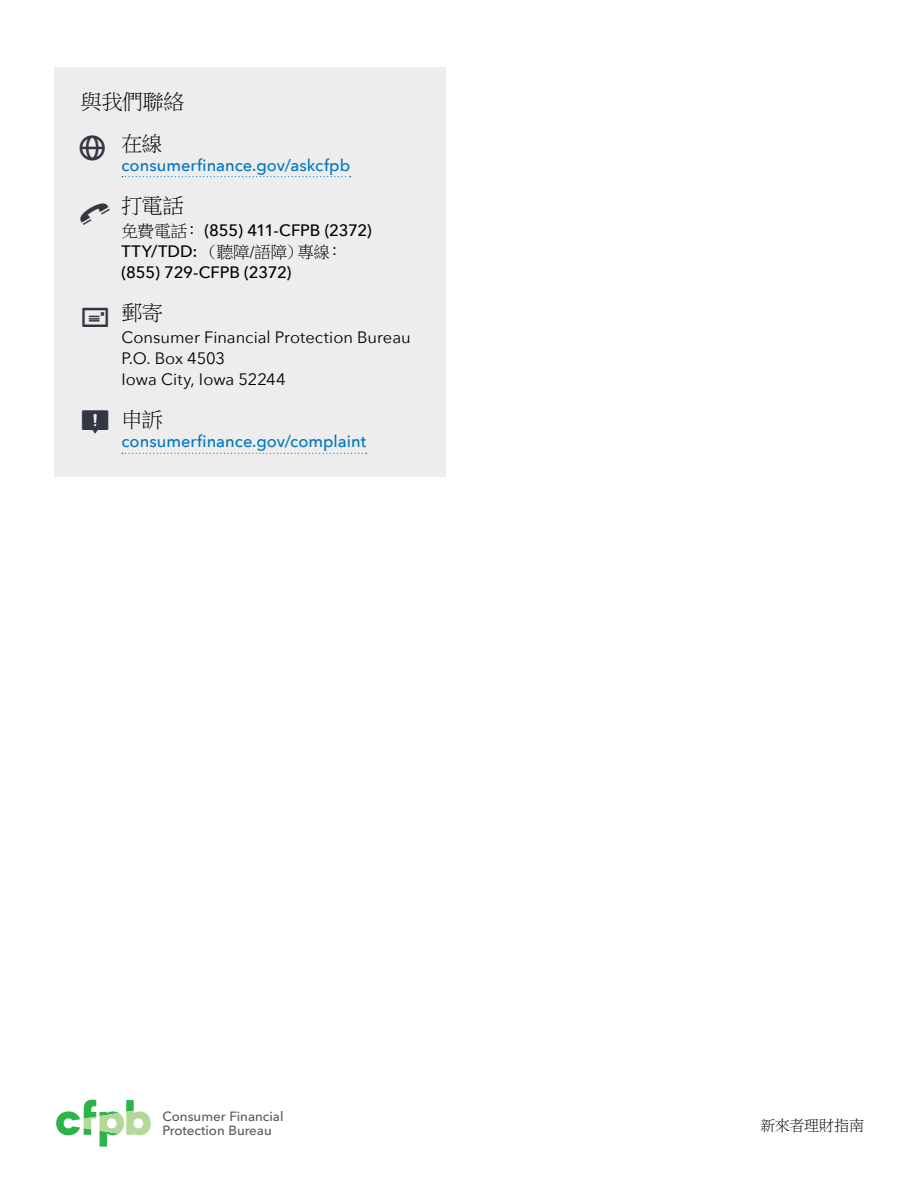
<style>
.page{position:relative;width:918px;height:1188px;background:#fff}
.page>*{position:absolute;margin:0;border:0;box-sizing:border-box;transform-origin:0 0}
.t1{font:21px/41.2px "P Ming Li U";letter-spacing:-.025em;color:#000}
.t2{font:16.5px/21px "Avenir Next";color:#000}
.t3{font:500 16.5px "Avenir Next";color:#0077be}
.t4{font:500 16.5px "Avenir Next";letter-spacing:-.01em;color:#000}
.t5{font:16.5px "P Ming Li U";color:#000}
.t6{font:15px "P Ming Li U";letter-spacing:-.015em;color:#000}
.t7{font:500 13.35px/13.5px "Avenir Next";color:#58595b}
.s1{font-family:"P Ming Li U";font-weight:400}
.s2{font-family:"Avenir Next";font-weight:500}
</style>
<div class="page">
<svg style="left:56px;top:1100px;width:95px;height:47px"></svg>
<div style="left:54px;top:68px;width:392px;height:409px;background:#ecedec"></div>
<svg style="left:122px;top:176px;width:229px;height:1px"></svg>
<svg style="left:122px;top:453px;width:245px;height:1px"></svg>
<p class="t1" style="left:121px;top:81px;width:64px;text-indent:-41px">與我們聯絡在線</p>
<p class="t3" style="left:122px;top:151px;width:230px">consumerfinance.gov/askcfpb</p>
<p class="t1" style="left:122px;top:185px;width:64px">打電話</p>
<p class="t4" style="left:122px;top:216px;width:252px"><span class="s1">免費電話：</span> (855) 411-CFPB (2372)</p>
<p class="t5" style="left:122px;top:244px;width:223px"><span class="s2">TTY/TDD:</span> （聽障/語障）專線：</p>
<p class="t4" style="left:122px;top:258px;width:171px">(855) 729-CFPB (2372)</p>
<p class="t1" style="left:121px;top:292px;width:43px">郵寄</p>
<p class="t2" style="left:122px;top:326px;width:291px">Consumer Financial Protection Bureau<br>P.O. Box 4503<br>Iowa City, Iowa 52244</p>
<p class="t1" style="left:122px;top:399px;width:43px">申訴</p>
<p class="t3" style="left:122px;top:428px;width:246px">consumerfinance.gov/complaint</p>
<p class="t7" style="left:163px;top:1109px;width:123px">Consumer Financial<br>Protection Bureau</p>
<p class="t6" style="left:761px;top:1118px;width:105px">新來者理財指南</p>
</div>
